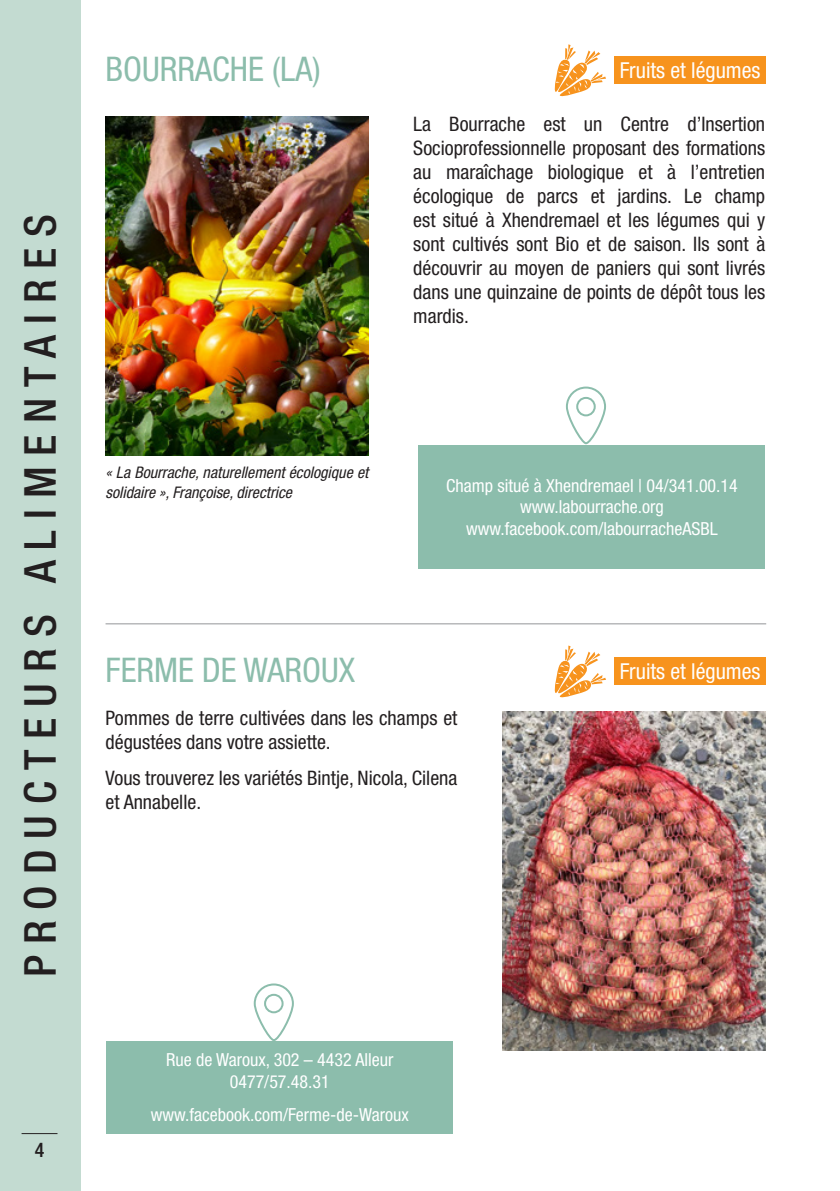
<style>
.page{position:relative;width:840px;height:1191px;background:#fff}
.page>*{position:absolute;margin:0;border:0;box-sizing:border-box;transform-origin:0 0}
.t1{font:500 condensed 44px "Helvetica Neue LT Std";letter-spacing:.25em;color:#231f20}
.Nom{font:condensed 34px "Helvetica Neue LT Std";color:#8cbdac}
.Corps{font:condensed 22px "Helvetica Neue LT Std";color:#fff}
.Corps-2{font:condensed 20px/24px "Helvetica Neue LT Std";color:#231f20}
.t2{font:500 condensed 20px "Helvetica Neue LT Std";color:#231f20}
.Corps-3{font:condensed 18px/21.6px "Helvetica Neue LT Std";color:#fff;text-align:center}
.Corps-4{font:italic condensed 16px/19.2px "Helvetica Neue LT Std";color:#231f20}
</style>
<div class="page">
<hr style="left:105px;top:623px;width:660px;height:1px;background:#939598">
<div style="left:0;top:0;width:81px;height:1191px;background:#c3dbd1"></div>
<svg style="left:554px;top:44px;width:51px;height:53px"></svg>
<svg style="left:554px;top:645px;width:51px;height:53px"></svg>
<hr style="left:22px;top:1133px;width:35px;height:1px;background:#231f20">
<svg style="left:565px;top:386px;width:41px;height:59px"></svg>
<svg style="left:253px;top:983px;width:41px;height:58px"></svg>
<div style="left:614px;top:57px;width:151px;height:27px;background:#f7931d"></div>
<div style="left:418px;top:445px;width:346px;height:124px;background:#8cbdac"></div>
<div style="left:106px;top:1041px;width:347px;height:92px;background:#8cbdac"></div>
<img style="left:105px;top:116px;width:263px;height:339px">
<img style="left:502px;top:711px;width:262px;height:339px">
<div style="left:614px;top:658px;width:151px;height:27px;background:#f7931d"></div>
<h1 class="t1" style="left:14px;top:977px;width:765px;rotate:-90deg">PRODUCTEURS ALIMENTAIRES</h1>
<p class="t2" style="left:35px;top:1137px;width:11px">4</p>
<p class="Nom" style="left:105px;top:49px;width:216px">BOURRACHE (LA)</p>
<p class="Corps" style="left:619px;top:58px;width:142px">Fruits et légumes</p>
<p class="Corps-2" style="left:413px;top:111px;width:353px;text-align:justify">La Bourrache est un Centre d’Insertion Socioprofessionnelle proposant des formations au maraîchage biologique et à l’entretien écologique de parcs et jardins. Le champ est situé à Xhendremael et les légumes qui y sont cultivés sont Bio et de saison. Ils sont à découvrir au moyen de paniers qui sont livrés dans une quinzaine de points de dépôt tous les mardis.</p>
<p class="Corps-4" style="left:105px;top:463px;width:264px">« La Bourrache, naturellement écologique et solidaire », Françoise, directrice</p>
<p class="Nom" style="left:105px;top:650px;width:251px">FERME DE WAROUX</p>
<p class="Corps-3" style="left:446px;top:474px;width:293px">Champ situé à Xhendremael | 04/341.00.14 www.labourrache.org www.facebook.com/labourracheASBL</p>
<p class="Corps" style="left:619px;top:659px;width:142px">Fruits et légumes</p>
<p class="Corps-2" style="left:105px;top:706px;width:353px">Pommes de terre cultivées dans les champs et dégustées dans votre assiette.</p>
<p class="Corps-2" style="left:105px;top:765px;width:353px">Vous trouverez les variétés Bintje, Nicola, Cilena et Annabelle.</p>
<p class="Corps-3" style="left:166px;top:1049px;width:229px">Rue de Waroux, 302 – 4432 Alleur<br>0477/57.48.31</p>
<p class="Corps-3" style="left:151px;top:1103px;width:259px">www.facebook.com/Ferme-de-Waroux</p>
</div>
